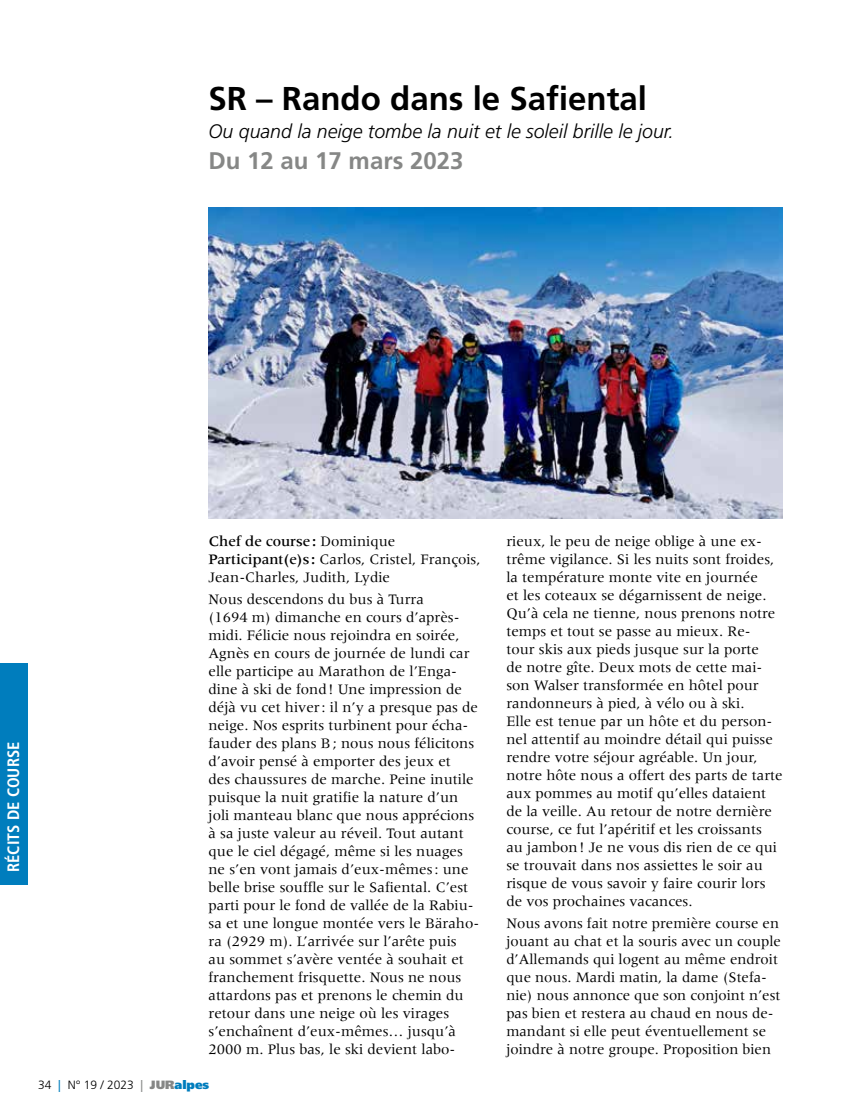
<style>
.page{position:relative;width:851px;height:1106px;background:#fff}
.page>*{position:absolute;margin:0;border:0;box-sizing:border-box;transform-origin:0 0}
.t1{font:700 33px "Frutiger LT Std";color:#000}
.t2{font:700 24px "Frutiger LT Std";color:#868786}
.t3{font:italic 300 19.5px "Frutiger LT Std";color:#000}
.t4{font:700 condensed 16.5px "Frutiger LT Std";color:#fff}
.t5{font:15px/18px "Meridien";color:#000}
.t6{font:300 12px "Frutiger LT Std";color:#000}
.s1{font-weight:500}
.s2{font-weight:400;color:#007dbd}
.s3{font-weight:400;color:#868786}
.s4{font-weight:900;color:#868786}
.s5{font-weight:900;color:#007dbd}
</style>
<div class="page">
<div style="left:0;top:663px;width:28px;height:221px;background:#007dbd"></div>
<img style="left:208px;top:208px;width:574px;height:310px">
<h1 class="t1" style="left:208px;top:79px;width:440px">SR – Rando dans le Safiental</h1>
<h3 class="t3" style="left:208px;top:120px;width:467px">Ou quand la neige tombe la nuit et le soleil brille le jour.</h3>
<h2 class="t2" style="left:208px;top:146px;width:256px">Du 12 au 17 mars 2023</h2>
<p class="t4" style="left:4px;top:872px;width:132px;rotate:-90deg">RÉCITS DE COURSE</p>
<p class="t5" style="left:208px;top:532px;width:273px"><span class="s1">Chef de course :</span> Dominique<br><span class="s1">Participant(e)s :</span> Carlos, Cristel, François,<br>Jean-Charles, Judith, Lydie</p>
<p class="t5" style="left:208px;top:590px;width:272px">Nous descendons du bus à Turra<br>(1694 m) dimanche en cours d’après&shy;midi. Félicie nous rejoindra en soirée, Agnès en cours de journée de lundi car elle participe au Marathon de l’Enga&shy;dine à ski de fond! Une impression de déjà vu cet hiver: il n’y a presque pas de neige. Nos esprits turbinent pour écha&shy;fauder des plans B; nous nous félicitons d’avoir pensé à emporter des jeux et<br>des chaussures de marche. Peine inutile puisque la nuit gratifie la nature d’un joli manteau blanc que nous apprécions à sa juste valeur au réveil. Tout autant que le ciel dégagé, même si les nuages ne s’en vont jamais d’eux-mêmes: une belle brise souffle sur le Safiental. C’est parti pour le fond de vallée de la Rabiu&shy;sa et une longue montée vers le Bäraho&shy;ra (2929 m). L’arrivée sur l’arête puis<br>au sommet s’avère ventée à souhait et franchement frisquette. Nous ne nous attardons pas et prenons le chemin du retour dans une neige où les virages s’enchaînent d’eux-mêmes… jusqu’à 2000 m. Plus bas, le ski devient labo-</p>
<p class="t6" style="left:38px;top:1078px;width:172px">34 <span class="s2">|</span> N° 19 / 2023 <span class="s3">|</span> <span class="s4">JUR</span><span class="s5">alpes</span></p>
<p class="t5" style="left:506px;top:532px;width:278px">rieux, le peu de neige oblige à une ex&shy;trême vigilance. Si les nuits sont froides, la température monte vite en journée<br>et les coteaux se dégarnissent de neige.<br>Qu’à cela ne tienne, nous prenons notre temps et tout se passe au mieux. Re&shy;tour skis aux pieds jusque sur la porte<br>de notre gîte. Deux mots de cette mai&shy;son Walser transformée en hôtel pour randonneurs à pied, à vélo ou à ski.<br>Elle est tenue par un hôte et du person&shy;nel attentif au moindre détail qui puisse rendre votre séjour agréable. Un jour, notre hôte nous a offert des parts de tarte aux pommes au motif qu’elles dataient de la veille. Au retour de notre dernière course, ce fut l’apéritif et les croissants<br>au jambon! Je ne vous dis rien de ce qui se trouvait dans nos assiettes le soir au risque de vous savoir y faire courir lors de vos prochaines vacances.</p>
<p class="t5" style="left:506px;top:914px;width:276px">Nous avons fait notre première course en jouant au chat et la souris avec un couple d’Allemands qui logent au même endroit que nous. Mardi matin, la dame (Stefa&shy;nie) nous annonce que son conjoint n’est pas bien et restera au chaud en nous de&shy;mandant si elle peut éventuellement se joindre à notre groupe. Proposition bien</p>
</div>
